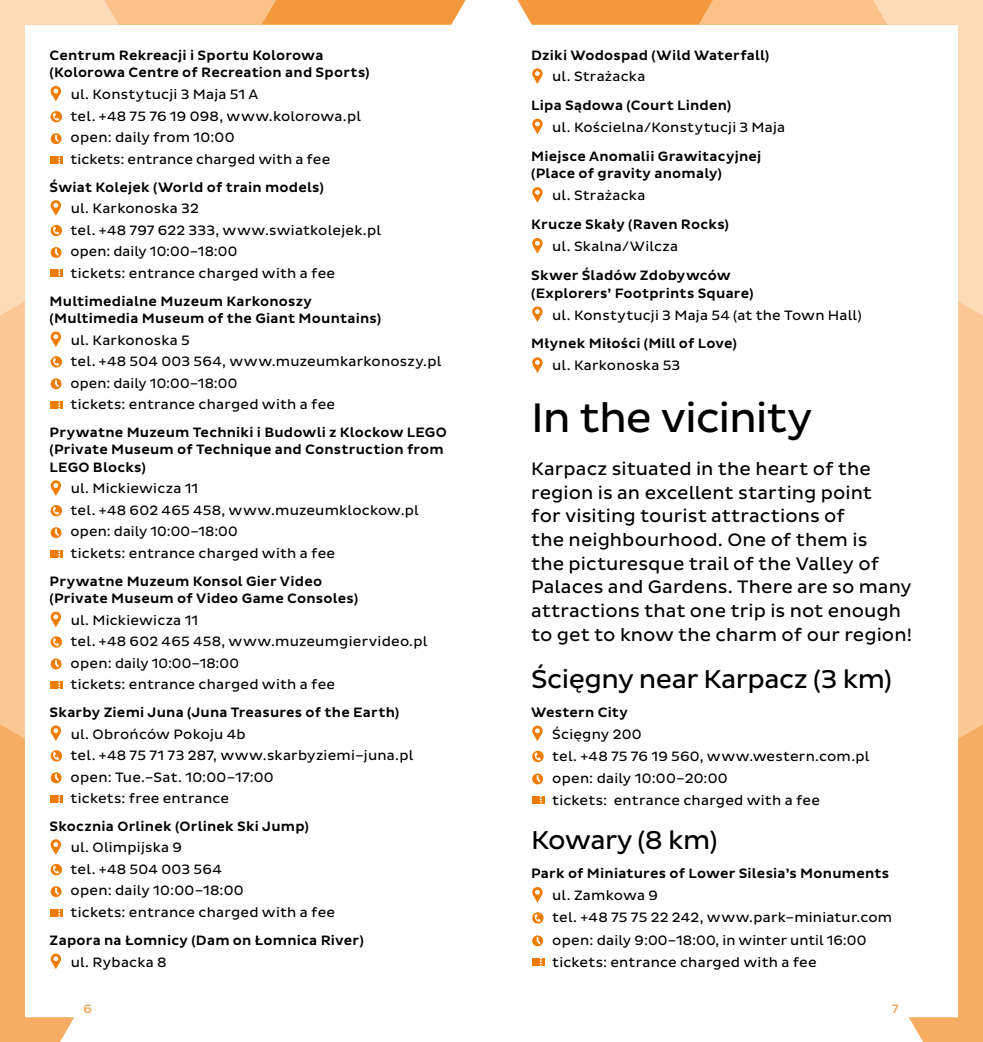
<style>
.page{position:relative;width:983px;height:1042px;background:#fff}
.page>*{position:absolute;margin:0;border:0;box-sizing:border-box;transform-origin:0 0}
.t1{font:42px "Pluto Sans";letter-spacing:-.03em;color:#000}
.t2{font:26.25px "Pluto Sans";letter-spacing:-.02em;color:#000}
.t3{font:18.38px/23.6px "Pluto Sans";letter-spacing:.005em;color:#000}
.t4{font:13.83px/21.5px "Pluto Sans";letter-spacing:.015em;color:#000}
.t5{font:500 13.83px/17.5px "Pluto Sans";letter-spacing:.015em;color:#000}
.t6{font:12.25px "Pluto Sans";color:#f4983d}
</style>
<div class="page">
<svg style="left:517px;top:0;width:465px;height:25px;background:#f8b777"></svg>
<div style="left:957px;top:22px;width:25px;height:1020px;background:#fddbb9"></div>
<svg style="left:909px;top:301px;width:73px;height:741px"></svg>
<svg style="left:0;top:0;width:466px;height:25px;background:#f8b777"></svg>
<div style="left:0;top:22px;width:25px;height:1020px;background:#fddbb9"></div>
<svg style="left:51px;top:86px;width:10px;height:10px"></svg>
<svg style="left:51px;top:89px;width:10px;height:12px"></svg>
<svg style="left:51px;top:111px;width:11px;height:11px"></svg>
<div style="left:51px;top:133px;width:11px;height:11px;background:#ef7c00;border-radius:50%"></div>
<svg style="left:54px;top:133px;width:7px;height:11px"></svg>
<div style="left:51px;top:156px;width:12px;height:8px;background:#ef7c00"></div>
<svg style="left:58px;top:156px;width:2px;height:8px"></svg>
<div style="left:51px;top:200px;width:10px;height:11px;background:#ef7c00;border-radius:50%"></div>
<svg style="left:51px;top:203px;width:10px;height:13px"></svg>
<svg style="left:51px;top:225px;width:11px;height:11px"></svg>
<div style="left:51px;top:247px;width:11px;height:11px;background:#ef7c00;border-radius:50%"></div>
<svg style="left:54px;top:247px;width:7px;height:11px"></svg>
<div style="left:51px;top:269px;width:12px;height:8px;background:#ef7c00"></div>
<svg style="left:58px;top:269px;width:2px;height:8px"></svg>
<svg style="left:0;top:301px;width:74px;height:741px"></svg>
<div style="left:532px;top:68px;width:10px;height:11px;background:#ef7c00;border-radius:50%"></div>
<svg style="left:532px;top:71px;width:10px;height:13px"></svg>
<svg style="left:532px;top:119px;width:10px;height:10px"></svg>
<svg style="left:532px;top:122px;width:10px;height:12px"></svg>
<div style="left:532px;top:187px;width:10px;height:11px;background:#ef7c00;border-radius:50%"></div>
<svg style="left:532px;top:190px;width:10px;height:13px"></svg>
<svg style="left:532px;top:238px;width:10px;height:10px"></svg>
<svg style="left:532px;top:241px;width:10px;height:13px"></svg>
<div style="left:532px;top:306px;width:10px;height:11px;background:#ef7c00;border-radius:50%"></div>
<svg style="left:532px;top:309px;width:10px;height:13px"></svg>
<div style="left:532px;top:357px;width:10px;height:11px;background:#ef7c00;border-radius:50%"></div>
<svg style="left:532px;top:360px;width:10px;height:13px"></svg>
<svg style="left:532px;top:725px;width:10px;height:11px"></svg>
<svg style="left:532px;top:728px;width:10px;height:13px"></svg>
<svg style="left:532px;top:751px;width:11px;height:11px"></svg>
<div style="left:532px;top:773px;width:11px;height:11px;background:#ef7c00;border-radius:50%"></div>
<svg style="left:535px;top:773px;width:7px;height:11px"></svg>
<div style="left:532px;top:796px;width:12px;height:8px;background:#ef7c00"></div>
<svg style="left:539px;top:796px;width:3px;height:8px"></svg>
<svg style="left:532px;top:887px;width:10px;height:10px"></svg>
<svg style="left:532px;top:890px;width:10px;height:12px"></svg>
<svg style="left:532px;top:912px;width:11px;height:11px"></svg>
<div style="left:532px;top:935px;width:11px;height:11px;background:#ef7c00;border-radius:50%"></div>
<svg style="left:535px;top:935px;width:7px;height:11px"></svg>
<div style="left:532px;top:958px;width:12px;height:8px;background:#ef7c00"></div>
<svg style="left:539px;top:958px;width:3px;height:8px"></svg>
<p class="t5" style="left:50px;top:47px;width:321px">Centrum Rekreacji i Sportu Kolorowa (Kolorowa Centre of Recreation and Sports)</p>
<p class="t4" style="left:71px;top:84px;width:292px">ul. Konstytucji 3 Maja 51 A<br>tel. +48 75 76 19 098, www.kolorowa.pl open: daily from 10:00<br>tickets: entrance charged with a fee</p>
<p class="t5" style="left:50px;top:179px;width:276px">Świat Kolejek (World of train models)</p>
<p class="t4" style="left:71px;top:198px;width:312px">ul. Karkonoska 32<br>tel. +48 797 622 333, www.swiatkolejek.pl open: daily 10:00–18:00<br>tickets: entrance charged with a fee</p>
<p class="t5" style="left:50px;top:292px;width:333px">Multimedialne Muzeum Karkonoszy (Multimedia Museum of the Giant Mountains)</p>
<p class="t4" style="left:71px;top:329px;width:372px">ul. Karkonoska 5<br>tel. +48 504 003 564, www.muzeumkarkonoszy.pl open: daily 10:00–18:00<br>tickets: entrance charged with a fee</p>
<p class="t5" style="left:50px;top:424px;width:398px">Prywatne Muzeum Techniki i Budowli z Klockow LEGO (Private Museum of Technique and Construction from<br>LEGO Blocks)</p>
<p class="t4" style="left:71px;top:478px;width:349px">ul. Mickiewicza 11<br>tel. +48 602 465 458, www.muzeumklockow.pl open: daily 10:00–18:00<br>tickets: entrance charged with a fee</p>
<p class="t5" style="left:50px;top:573px;width:310px">Prywatne Muzeum Konsol Gier Video (Private Museum of Video Game Consoles)</p>
<p class="t4" style="left:71px;top:609px;width:358px">ul. Mickiewicza 11<br>tel. +48 602 465 458, www.muzeumgiervideo.pl open: daily 10:00–18:00<br>tickets: entrance charged with a fee</p>
<p class="t5" style="left:50px;top:704px;width:351px">Skarby Ziemi Juna (Juna Treasures of the Earth)</p>
<p class="t4" style="left:71px;top:723px;width:344px">ul. Obrońców Pokoju 4b<br>tel. +48 75 71 73 287, www.skarbyziemi–juna.pl open: Tue.–Sat. 10:00–17:00<br>tickets: free entrance</p>
<p class="t5" style="left:50px;top:818px;width:261px">Skocznia Orlinek (Orlinek Ski Jump)</p>
<p class="t4" style="left:71px;top:837px;width:266px">ul. Olimpijska 9<br>tel. +48 504 003 564<br>open: daily 10:00–18:00<br>tickets: entrance charged with a fee</p>
<p class="t5" style="left:50px;top:931px;width:315px">Zapora na Łomnicy (Dam on Łomnica River)</p>
<p class="t4" style="left:71px;top:951px;width:97px">ul. Rybacka 8</p>
<p class="t5" style="left:531px;top:47px;width:239px">Dziki Wodospad (Wild Waterfall)</p>
<p class="t4" style="left:552px;top:66px;width:95px">ul. Strażacka</p>
<p class="t5" style="left:531px;top:97px;width:201px">Lipa Sądowa (Court Linden)</p>
<p class="t4" style="left:552px;top:117px;width:234px">ul. Kościelna/Konstytucji 3 Maja</p>
<p class="t5" style="left:531px;top:148px;width:232px">Miejsce Anomalii Grawitacyjnej (Place of gravity anomaly)</p>
<p class="t4" style="left:552px;top:185px;width:95px">ul. Strażacka</p>
<p class="t5" style="left:531px;top:216px;width:199px">Krucze Skały (Raven Rocks)</p>
<p class="t4" style="left:552px;top:236px;width:127px">ul. Skalna/Wilcza</p>
<p class="t5" style="left:531px;top:267px;width:224px">Skwer Śladów Zdobywców (Explorers’ Footprints Square)</p>
<p class="t4" style="left:552px;top:304px;width:311px">ul. Konstytucji 3 Maja 54 (at the Town Hall)</p>
<p class="t5" style="left:531px;top:335px;width:207px">Młynek Miłości (Mill of Love)</p>
<p class="t4" style="left:552px;top:355px;width:129px">ul. Karkonoska 53</p>
<h1 class="t1" style="left:531px;top:393px;width:283px">In the vicinity</h1>
<p class="t3" style="left:531px;top:457px;width:382px">Karpacz situated in the heart of the region is an excellent starting point<br>for visiting tourist attractions of<br>the neighbourhood. One of them is<br>the picturesque trail of the Valley of Palaces and Gardens. There are so many attractions that one trip is not enough to get to know the charm of our region!</p>
<h2 class="t2" style="left:531px;top:664px;width:362px">Ścięgny near Karpacz (3 km)</h2>
<p class="t5" style="left:531px;top:703px;width:98px">Western City</p>
<p class="t4" style="left:552px;top:723px;width:318px;line-height:22.1px">Ścięgny 200<br>tel. +48 75 76 19 560, www.western.com.pl open: daily 10:00–20:00<br>tickets: entrance charged with a fee</p>
<h2 class="t2" style="left:531px;top:825px;width:188px">Kowary (8 km)</h2>
<p class="t5" style="left:531px;top:865px;width:359px">Park of Miniatures of Lower Silesia’s Monuments</p>
<p class="t4" style="left:552px;top:884px;width:341px;line-height:22.1px">ul. Zamkowa 9<br>tel. +48 75 75 22 242, www.park–miniatur.com open: daily 9:00–18:00, in winter until 16:00 tickets: entrance charged with a fee</p>
<p class="t6" style="left:83px;top:1001px;width:10px">6</p>
<p class="t6" style="left:891px;top:1001px;width:8px">7</p>
</div>
